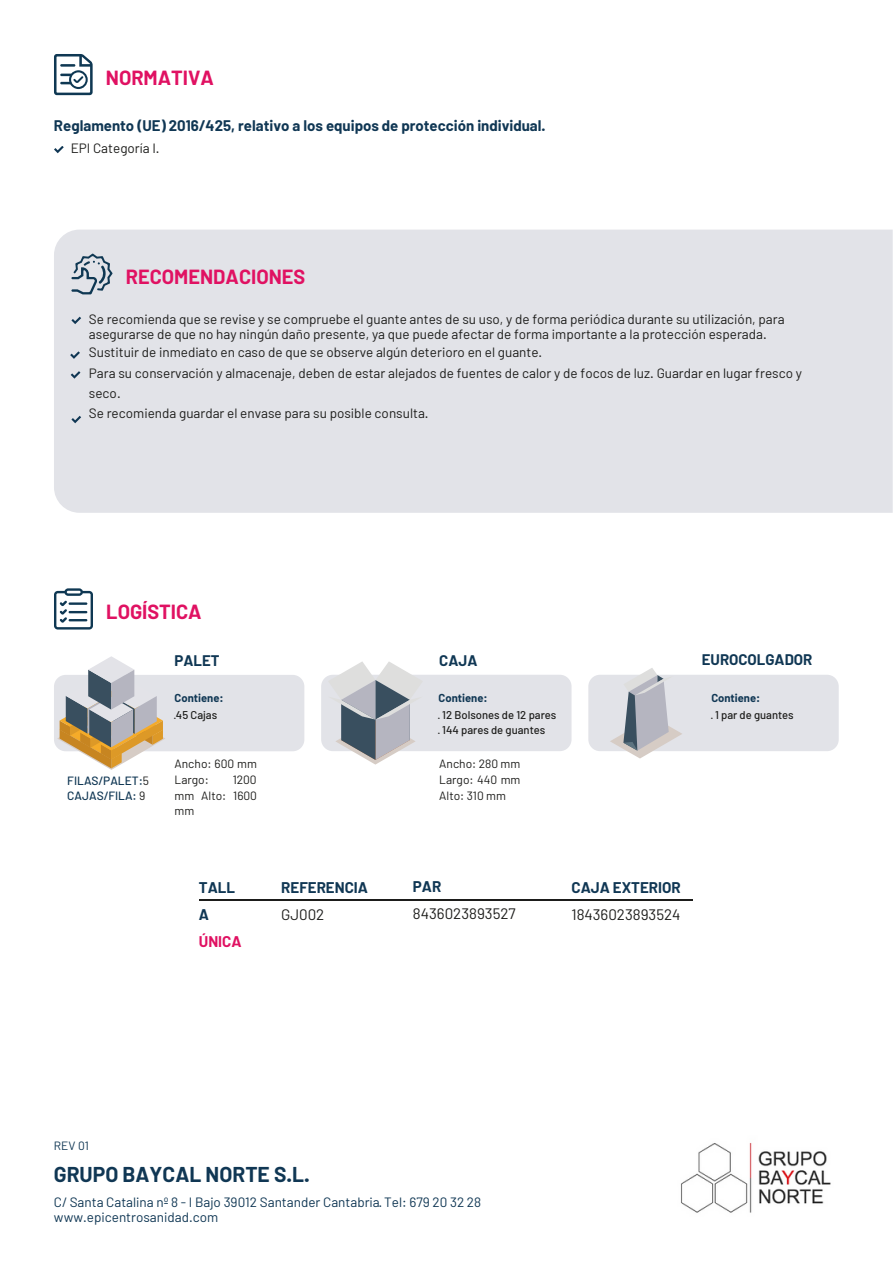
<style>
.page{position:relative;width:893px;height:1264px;background:#fff}
.page>*{position:absolute;margin:0;border:0;box-sizing:border-box;transform-origin:0 0}
.t1{font:700 21px "Barlow";color:#103754}
.t2{font:700 19.95px "Barlow";color:#e01162}
.t3{font:15.15px/27px "Barlow";color:#1d1d1b}
.t4{font:700 15.15px/27px "Barlow";color:#103754}
.t5{font:700 15px "Barlow";color:#103754}
.t6{font:13.5px/15.8px "Barlow";color:#1d1d1b}
.t7{font:13.5px "Barlow";color:#103754}
.t8{font:12px/15.8px "Barlow";color:#1d1d1b;text-align:justify}
.t9{font:500 12px/14.5px "Barlow";color:#103754}
.t10{font:12px "Barlow";color:#103754}
.t11{font:500 11.25px "Barlow";color:#1d1d1b}
.t12{font:700 11.25px/16.8px "Barlow";color:#103754}
.s1{font-weight:400;color:#1d1d1b}
.s2{font-weight:500;color:#1d1d1b}
.s3{font-weight:400}
.s4{color:#e01162}
.s5{font-weight:700;color:#103754}
</style>
<div class="page">
<svg style="left:54px;top:146px;width:10px;height:7px"></svg>
<svg style="left:54px;top:588px;width:39px;height:41px"></svg>
<svg style="left:54px;top:54px;width:39px;height:41px"></svg>
<div style="left:54px;top:675px;width:250px;height:76px;background:#e2e3e8;border-radius:12px"></div>
<svg style="left:57px;top:656px;width:108px;height:114px"></svg>
<div style="left:321px;top:674px;width:250px;height:77px;background:#e2e3e8;border-radius:12px"></div>
<svg style="left:328px;top:661px;width:95px;height:103px"></svg>
<hr style="left:199px;top:899px;width:493px;height:1px;background:#1d1d1b">
<div style="left:54px;top:229px;width:838px;height:284px;background:#e2e3e8"></div>
<svg style="left:71px;top:317px;width:10px;height:7px"></svg>
<svg style="left:71px;top:371px;width:9px;height:7px"></svg>
<svg style="left:71px;top:416px;width:10px;height:7px"></svg>
<svg style="left:71px;top:254px;width:41px;height:40px;background:#acb7c2"></svg>
<svg style="left:70px;top:351px;width:10px;height:8px"></svg>
<div style="left:588px;top:674px;width:250px;height:77px;background:#e2e3e8;border-radius:12px"></div>
<svg style="left:610px;top:668px;width:72px;height:90px"></svg>
<img style="left:681px;top:1142px;width:150px;height:71px">
<p class="t2" style="left:106px;top:65px;width:110px">NORMATIVA</p>
<p class="t5" style="left:54px;top:116px;width:493px">Reglamento (UE) 2016/425, relativo a los equipos de protección individual.</p>
<p class="t6" style="left:71px;top:139px;width:90px">EPI Categoría I.</p>
<p class="t2" style="left:126px;top:264px;width:181px">RECOMENDACIONES</p>
<p class="t6" style="left:89px;top:310px;width:697px">Se recomienda que se revise y se compruebe el guante antes de su uso, y de forma periódica durante su utilización, para asegurarse de que no hay ningún daño presente, ya que puede afectar de forma importante a la protección esperada.</p>
<p class="t6" style="left:89px;top:344px;width:455px">Sustituir de inmediato en caso de que se observe algún deterioro en el guante.</p>
<p class="t6" style="left:89px;top:362px;width:714px;line-height:20.2px">Para su conservación y almacenaje, deben de estar alejados de fuentes de calor y de focos de luz. Guardar en lugar fresco y seco.</p>
<p class="t6" style="left:89px;top:405px;width:341px">Se recomienda guardar el envase para su posible consulta.</p>
<p class="t2" style="left:106px;top:599px;width:97px">LOGÍSTICA</p>
<p class="t5" style="left:174px;top:651px;width:47px">PALET</p>
<p class="t5" style="left:439px;top:651px;width:40px">CAJA</p>
<p class="t9" style="left:67px;top:773px;width:83px">FILAS/PALET:<span class="s1">5<br></span>CAJAS/FILA: <span class="s1">9</span></p>
<p class="t12" style="left:174px;top:689px;width:50px">Contiene: <span class="s1">·</span><span class="s2">45 Cajas</span></p>
<p class="t12" style="left:438px;top:689px;width:50px">Contiene:</p>
<p class="t11" style="left:438px;top:707px;width:119px"><span class="s3">·</span> 12 Bolsones de 12 pares</p>
<p class="t11" style="left:438px;top:722px;width:108px"><span class="s3">·</span> 144 pares de guantes</p>
<p class="t8" style="left:174px;top:755px;width:84px">Ancho: 600 mm<br>Largo:</p>
<p class="t8" style="left:174px;top:771px;width:84px;text-indent:58px">1200 mm Alto: 1600 mm</p>
<p class="t8" style="left:439px;top:755px;width:83px">Ancho: 280 mm Largo: 440 mm Alto: 310 mm</p>
<p class="t5" style="left:701px;top:650px;width:112px">EUROCOLGADOR</p>
<p class="t12" style="left:711px;top:689px;width:50px">Contiene:</p>
<p class="t11" style="left:711px;top:707px;width:84px"><span class="s3">·</span> 1 par de guantes</p>
<p class="t4" style="left:199px;top:873px;width:44px">TALL<br>A<br><span class="s4">ÚNICA</span></p>
<p class="t4" style="left:281px;top:873px;width:88px">REFERENCIA<br><span class="s1">GJ002</span></p>
<p class="t4" style="left:413px;top:872px;width:30px">PAR</p>
<p class="t3" style="left:413px;top:899px;width:104px">8436023893527</p>
<p class="t3" style="left:571px;top:873px;width:111px"><span class="s5">CAJA EXTERIOR<br></span>18436023893524</p>
<p class="t10" style="left:54px;top:1138px;width:36px">REV 01</p>
<p class="t1" style="left:54px;top:1161px;width:257px">GRUPO BAYCAL NORTE S.L.</p>
<p class="t7" style="left:54px;top:1193px;width:428px">C/ Santa Catalina nº 8 - I Bajo 39012 Santander Cantabria· Tel: 679 20 32 28</p>
<p class="t7" style="left:54px;top:1208px;width:166px">www.epicentrosanidad.com</p>
</div>
